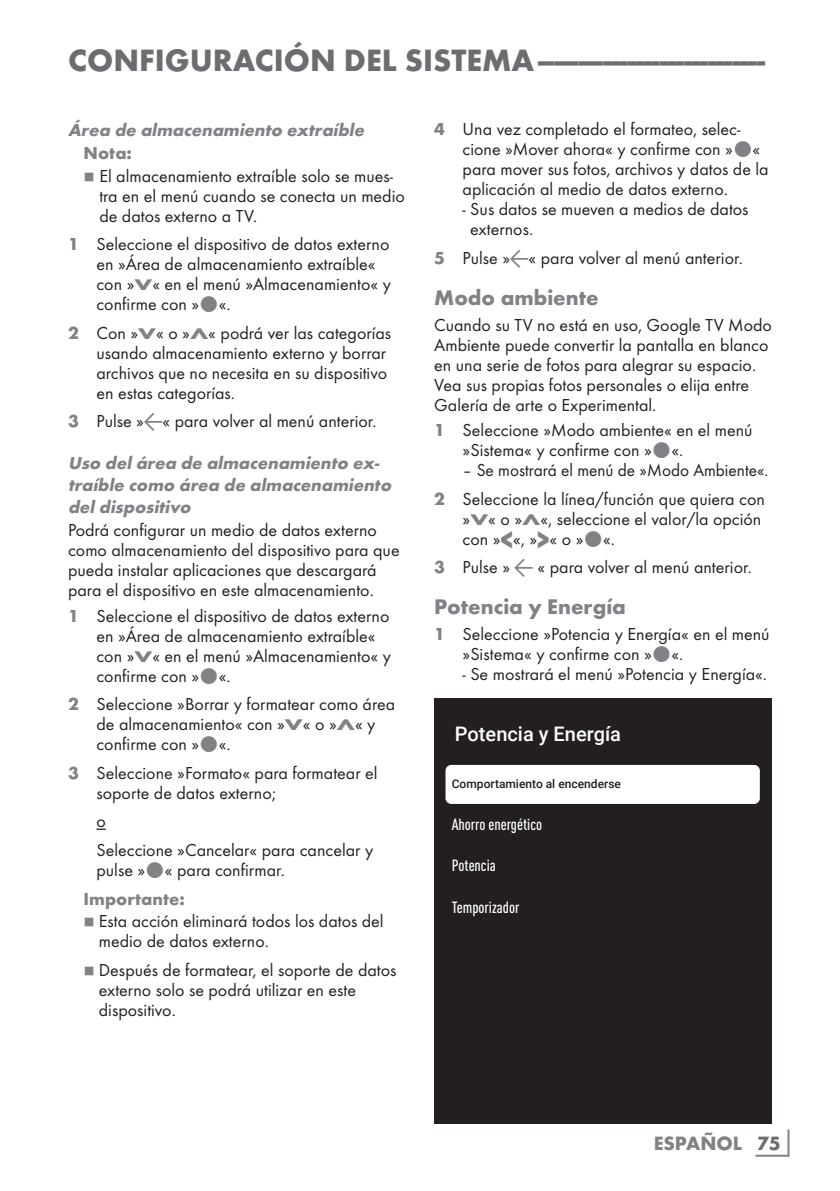
<style>
.page{position:relative;width:840px;height:1191px;background:#fff}
.page>*{position:absolute;margin:0;border:0;box-sizing:border-box;transform-origin:0 0}
.t1{font:700 32px "Futura TOT";color:#6c6d70}
.t2{font:700 22px "Futura TOT";color:#808285}
.t3{font:500 20px "Roboto";color:#fff}
.t4{font:700 20px "Futura TOT";color:#808285}
.t5{font:18px/20px "Futura TOT Boo";color:#231f20}
.t6{font:italic 700 18px/22px "Futura TOT";color:#808285}
.t7{font:18px/28.6px "Futura TOT Boo";color:#231f20;text-align:right;scale:.96 1}
.t8{font:700 18px "Futura TOT";letter-spacing:.005em;color:#808285}
.t9{font:500 condensed 16px "DIN Pro";color:#fff}
.t10{font:500 12px "Roboto";color:#231f20}
.t11{font:8px "Grund Son Se";color:#808285}
.s1{font-family:"Futura TOT";font-weight:700;color:#808285}
.s2{font-family:"Futura TOT";font-weight:700;font-size:16px;color:#808285}
.s3{font-family:"Arcelik TS9 Android";font-size:20px;color:#808285}
.s4{font-family:"Futura TOT";font-weight:700;font-size:27.2px;color:#808285}
.s5{color:#6c6d70}
</style>
<div class="page">
<hr style="left:787px;top:1129px;width:2px;height:27px;background:#808285">
<hr style="left:755px;top:1154px;width:33px;height:2px;background:#808285">
<svg style="left:96px;top:828px;width:10px;height:2px"></svg>
<div style="left:434px;top:698px;width:337px;height:425px;background:#231f20"></div>
<div style="left:445px;top:765px;width:314px;height:39px;background:#fff;border-radius:6px"></div>
<h1 class="t1" style="left:68px;top:40px;width:698px">CONFIGURACIÓN DEL SISTEMA-----------------------------</h1>
<p class="t6" style="left:68px;top:119px;width:301px">Área de almacenamiento extraíble</p>
<p class="t8" style="left:83px;top:142px;width:50px">Nota:</p>
<p class="t11" style="left:83px;top:173px;width:13px">7</p>
<p class="t5" style="left:99px;top:166px;width:307px">El almacenamiento extraíble solo se mues&shy;tra en el menú cuando se conecta un medio de datos externo a TV.</p>
<p class="t5" style="left:96px;top:234px;width:296px;text-indent:-28px"><span class="s1">1</span> Seleccione el dispositivo de datos externo en »Área de almacenamiento extraíble« con »<span class="s2">V</span>« en el menú »Almacenamiento« y confirme con » «.</p>
<p class="t5" style="left:96px;top:323px;width:296px;text-indent:-28px"><span class="s1">2</span> Con »<span class="s2">V</span>« o »<span class="s2">Λ</span>« podrá ver las categorías usando almacenamiento externo y borrar archivos que no necesita en su dispositivo en estas categorías.</p>
<p class="t5" style="left:68px;top:411px;width:310px"><span class="s1">3</span> Pulse »<span class="s3">A</span>« para volver al menú anterior.</p>
<p class="t6" style="left:68px;top:452px;width:328px">Uso del área de almacenamiento ex&shy;traíble como área de almacenamiento del dispositivo</p>
<p class="t5" style="left:68px;top:520px;width:333px">Podrá configurar un medio de datos externo como almacenamiento del dispositivo para que pueda instalar aplicaciones que descargará para el dispositivo en este almacenamiento.</p>
<p class="t5" style="left:96px;top:606px;width:296px;text-indent:-28px"><span class="s1">1</span> Seleccione el dispositivo de datos externo en »Área de almacenamiento extraíble« con »<span class="s2">V</span>« en el menú »Almacenamiento« y confirme con » «.</p>
<p class="t5" style="left:96px;top:694px;width:300px;text-indent:-28px"><span class="s1">2</span> Seleccione »Borrar y formatear como área de almacenamiento« con »<span class="s2">V</span>« o »<span class="s2">Λ</span>« y confirme con » «.</p>
<p class="t5" style="left:96px;top:763px;width:282px;text-indent:-28px"><span class="s1">3</span> Seleccione »Formato« para formatear el soporte de datos externo;</p>
<p class="t5" style="left:96px;top:807px;width:278px;line-height:28.6px">o<br>Seleccione »Cancelar« para cancelar y</p>
<p class="t5" style="left:96px;top:860px;width:190px">pulse » « para confirmar.</p>
<p class="t8" style="left:83px;top:887px;width:103px">Importante:</p>
<p class="t11" style="left:83px;top:918px;width:13px">7</p>
<p class="t5" style="left:99px;top:911px;width:286px">Esta acción eliminará todos los datos del medio de datos externo.</p>
<p class="t11" style="left:83px;top:966px;width:13px">7</p>
<p class="t5" style="left:99px;top:959px;width:299px">Después de formatear, el soporte de datos externo solo se podrá utilizar en este dispositivo.</p>
<p class="t5" style="left:462px;top:119px;width:307px;text-indent:-28px"><span class="s1">4</span> Una vez completado el formateo, selec&shy;cione »Mover ahora« y confirme con » « para mover sus fotos, archivos y datos de la aplicación al medio de datos externo.</p>
<p class="t5" style="left:470px;top:199px;width:279px;text-indent:-8px">- Sus datos se mueven a medios de datos externos.</p>
<p class="t5" style="left:434px;top:248px;width:310px"><span class="s1">5</span> Pulse »<span class="s3">A</span>« para volver al menú anterior.</p>
<p class="t2" style="left:434px;top:284px;width:166px">Modo ambiente</p>
<p class="t5" style="left:434px;top:314px;width:339px">Cuando su TV no está en uso, Google TV Modo Ambiente puede convertir la pantalla en blanco en una serie de fotos para alegrar su espacio.<br>Vea sus propias fotos personales o elija entre Galería de arte o Experimental.</p>
<p class="t5" style="left:462px;top:420px;width:291px;text-indent:-28px"><span class="s1">1</span> Seleccione »Modo ambiente« en el menú »Sistema« y confirme con » «.</p>
<p class="t7" style="left:434px;top:456px;width:349px">– Se mostrará el menú de »Modo Ambiente«.<br><span class="s1">2</span> Seleccione la línea/función que quiera con</p>
<p class="t5" style="left:462px;top:509px;width:300px">»<span class="s2">V</span>« o »<span class="s2">Λ</span>«, seleccione el valor/la opción con »<span class="s4">&lt;</span>«, »<span class="s4">&gt;</span>« o » «.</p>
<p class="t5" style="left:434px;top:557px;width:319px"><span class="s1">3</span> Pulse » <span class="s3">A</span> « para volver al menú anterior.</p>
<p class="t2" style="left:434px;top:593px;width:193px">Potencia y Energía</p>
<p class="t5" style="left:462px;top:624px;width:308px;text-indent:-28px"><span class="s1">1</span> Seleccione »Potencia y Energía« en el menú »Sistema« y confirme con » «.</p>
<p class="t5" style="left:462px;top:664px;width:306px">- Se mostrará el menú »Potencia y Energía«.</p>
<p class="t3" style="left:454px;top:720px;width:168px">Potencia y Energía</p>
<p class="t10" style="left:451px;top:775px;width:171px">Comportamiento al encenderse</p>
<p class="t9" style="left:451px;top:812px;width:92px">Ahorro energético</p>
<p class="t9" style="left:451px;top:854px;width:46px">Potencia</p>
<p class="t9" style="left:451px;top:895px;width:69px">Temporizador</p>
<p class="t4" style="left:653px;top:1131px;width:128px">ESPAÑOL <span class="s5">75</span></p>
</div>
